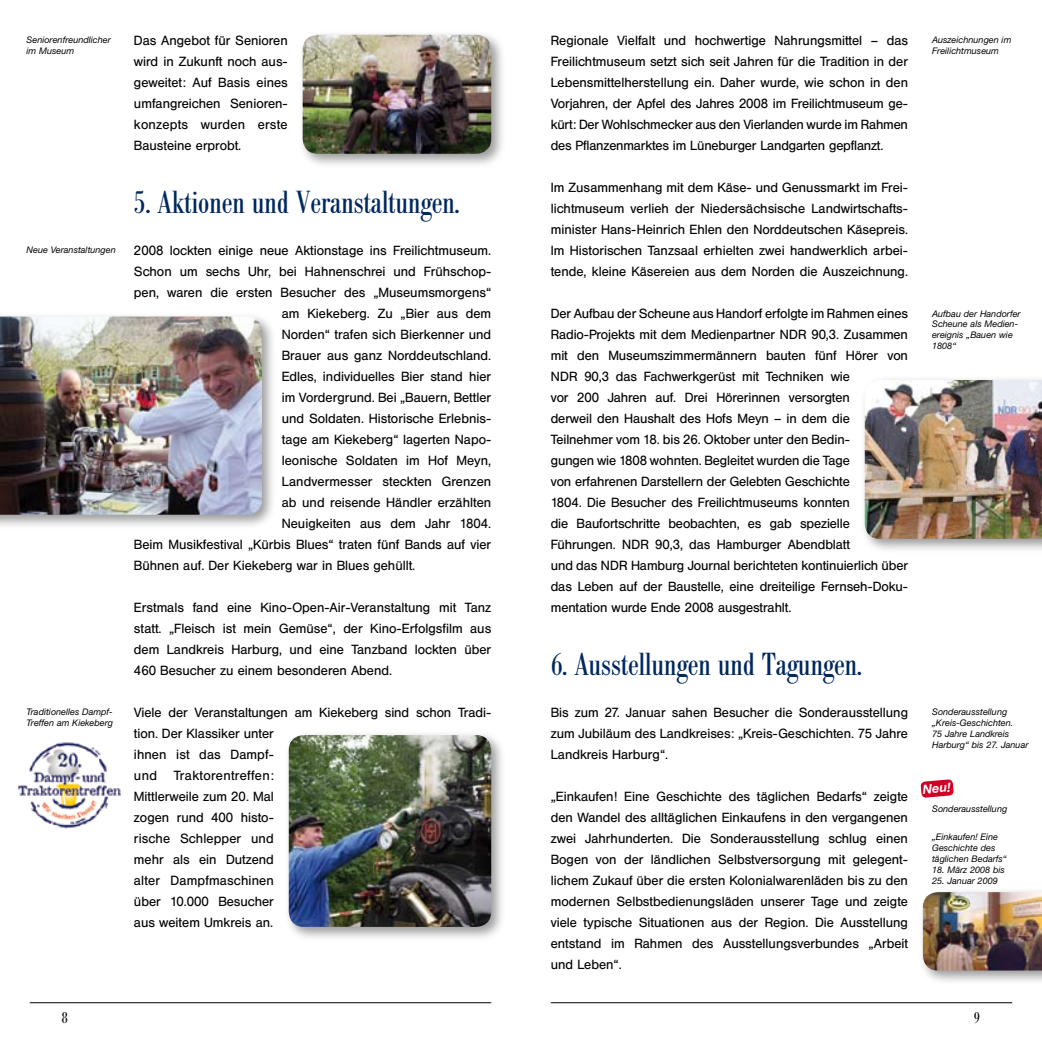
<style>
.page{position:relative;width:1042px;height:1042px;background:#fff}
.page>*{position:absolute;margin:0;border:0;box-sizing:border-box;transform-origin:0 0}
.t1{font:31.5px "Bodoni Bert Con BQ";color:#00285e}
.t2{font:13.12px/21px "Helvetica BQ";color:#000;text-align:justify}
.t3{font:italic 700 12.78px "Helvetica Neue";color:#fff}
.t4{font:italic 9.1px/10.8px "Helvetica Neue";color:#000}
</style>
<div class="page">
<hr style="left:551px;top:1002px;width:461px;height:1px;background:#000">
<hr style="left:30px;top:1002px;width:461px;height:1px;background:#000">
<div style="left:297px;top:29px;width:209px;height:141px;background:#000;opacity:.4"></div>
<img style="left:303px;top:35px;width:188px;height:119px;border-radius:15px">
<div style="left:0;top:311px;width:278px;height:219px;background:#000;opacity:.4"></div>
<img style="left:0;top:316px;width:262px;height:199px">
<div style="left:283px;top:729px;width:224px;height:214px;background:#000;opacity:.4"></div>
<img style="left:289px;top:735px;width:202px;height:192px;border-radius:15px">
<img style="left:17px;top:742px;width:104px;height:87px">
<div style="left:859px;top:374px;width:183px;height:181px;background:#000;opacity:.4"></div>
<img style="left:865px;top:380px;width:177px;height:159px">
<div style="left:917px;top:886px;width:125px;height:101px;background:#000;opacity:.4"></div>
<img style="left:923px;top:892px;width:119px;height:78px">
<svg style="left:920px;top:779px;width:34px;height:19px"></svg>
<p class="t4" style="left:27px;top:34px;width:86px">Seniorenfreundlicher im Museum</p>
<p class="t2" style="left:134px;top:30px;width:155px">Das Angebot für Senioren wird in Zukunft noch aus&shy;geweitet: Auf Basis eines umfangreichen Senioren&shy;konzepts wurden erste Bausteine erprobt.</p>
<h1 class="t1" style="left:134px;top:184px;width:327px">5. Aktionen und Veranstaltungen.</h1>
<p class="t2" style="left:134px;top:240px;width:359px">2008 lockten einige neue Aktionstage ins Freilichtmuseum.</p>
<p class="t2" style="left:134px;top:261px;width:359px">Schon um sechs Uhr, bei Hahnenschrei und Frühschop-</p>
<p class="t2" style="left:134px;top:282px;width:359px">pen, waren die ersten Besucher des „Museumsmorgens“</p>
<p class="t2" style="left:282px;top:303px;width:211px">am Kiekeberg. Zu „Bier aus dem</p>
<p class="t2" style="left:282px;top:324px;width:211px">Norden“ trafen sich Bierkenner und</p>
<p class="t2" style="left:282px;top:345px;width:211px">Brauer aus ganz Norddeutschland.</p>
<p class="t2" style="left:282px;top:366px;width:211px">Edles, individuelles Bier stand hier</p>
<p class="t2" style="left:282px;top:387px;width:211px">im Vordergrund. Bei „Bauern, Bettler</p>
<p class="t2" style="left:282px;top:408px;width:211px">und Soldaten. Historische Erlebnis-</p>
<p class="t2" style="left:282px;top:429px;width:211px">tage am Kiekeberg“ lagerten Napo-</p>
<p class="t2" style="left:282px;top:450px;width:211px">leonische Soldaten im Hof Meyn,</p>
<p class="t2" style="left:282px;top:471px;width:211px">Landvermesser steckten Grenzen</p>
<p class="t2" style="left:282px;top:492px;width:211px">ab und reisende Händler erzählten</p>
<p class="t2" style="left:282px;top:513px;width:211px">Neuigkeiten aus dem Jahr 1804.</p>
<p class="t2" style="left:134px;top:534px;width:359px">Beim Musikfestival „Kürbis Blues“ traten fünf Bands auf vier</p>
<p class="t2" style="left:134px;top:555px;width:283px">Bühnen auf. Der Kiekeberg war in Blues gehüllt.</p>
<p class="t2" style="left:134px;top:597px;width:359px">Erstmals fand eine Kino-Open-Air-Veranstaltung mit Tanz statt. „Fleisch ist mein Gemüse“, der Kino-Erfolgsfilm aus dem Landkreis Harburg, und eine Tanzband lockten über 460 Besucher zu einem besonderen Abend.</p>
<p class="t2" style="left:134px;top:702px;width:359px;text-align:left">Viele der Veranstaltungen am Kiekeberg sind schon Tradi&shy;tion. Der Klassiker unter<br>ihnen ist das Dampf-<br>und</p>
<p class="t4" style="left:27px;top:244px;width:91px">Neue Veranstaltungen</p>
<p class="t4" style="left:27px;top:706px;width:88px">Traditionelles Dampf-<br>Treffen am Kiekeberg</p>
<p class="t2" style="left:134px;top:765px;width:141px;text-indent:40px">Traktorentreffen:<br>Mittlerweile zum 20. Mal zogen rund 400 histo&shy;rische Schlepper und mehr als ein Dutzend alter Dampfmaschinen über 10.000 Besucher aus weitem Umkreis an.</p>
<p class="t2" style="left:551px;top:30px;width:359px">Regionale Vielfalt und hochwertige Nahrungsmittel – das Freilichtmuseum setzt sich seit Jahren für die Tradition in der Lebensmittelherstellung ein. Daher wurde, wie schon in den Vorjahren, der Apfel des Jahres 2008 im Freilichtmuseum ge&shy;kürt: Der Wohlschmecker aus den Vierlanden wurde im Rahmen des Pflanzenmarktes im Lüneburger Landgarten gepflanzt.</p>
<p class="t2" style="left:551px;top:177px;width:359px">Im Zusammenhang mit dem Käse- und Genussmarkt im Frei&shy;lichtmuseum verlieh der Niedersächsische Landwirtschafts&shy;minister Hans-Heinrich Ehlen den Norddeutschen Käsepreis.<br>Im Historischen Tanzsaal erhielten zwei handwerklich arbei&shy;tende, kleine Käsereien aus dem Norden die Auszeichnung.</p>
<p class="t2" style="left:551px;top:303px;width:359px;text-align:left">Der Aufbau der Scheune aus Handorf erfolgte im Rahmen eines Radio-Projekts mit dem Medienpartner NDR 90,3. Zusammen mit den Museumszimmermännern bauten fünf Hörer von NDR 90,3 das Fachwerkgerüst mit Techniken wie<br>vor 200 Jahren auf. Drei Hörerinnen versorgten<br>derweil den Haushalt des Hofs Meyn – in dem die Teilnehmer vom 18. bis 26. Oktober unter den Bedin-<br>gungen wie 1808 wohnten. Begleitet wurden die Tage<br>von erfahrenen Darstellern der Gelebten Geschichte<br>1804. Die Besucher des Freilichtmuseums konnten<br>die Baufortschritte beobachten, es gab spezielle Führungen. NDR 90,3, das Hamburger Abendblatt<br>und das NDR Hamburg Journal berichteten kontinuierlich über das Leben auf der Baustelle, eine dreiteilige Fernseh-Doku&shy;mentation wurde Ende 2008 ausgestrahlt.</p>
<h1 class="t1" style="left:551px;top:646px;width:313px">6. Ausstellungen und Tagungen.</h1>
<p class="t2" style="left:551px;top:702px;width:359px">Bis zum 27. Januar sahen Besucher die Sonderausstellung zum Jubiläum des Landkreises: „Kreis-Geschichten. 75 Jahre Landkreis Harburg“.</p>
<p class="t2" style="left:551px;top:786px;width:359px">„Einkaufen! Eine Geschichte des täglichen Bedarfs“ zeigte den Wandel des alltäglichen Einkaufens in den vergangenen zwei Jahrhunderten. Die Sonderausstellung schlug einen Bogen von der ländlichen Selbstversorgung mit gelegent&shy;lichem Zukauf über die ersten Kolonialwarenläden bis zu den modernen Selbstbedienungsläden unserer Tage und zeigte viele typische Situationen aus der Region. Die Ausstellung entstand im Rahmen des Ausstellungsverbundes „Arbeit und Leben“.</p>
<p class="t4" style="left:932px;top:34px;width:81px">Auszeichnungen im<br>Freilichtmuseum</p>
<p class="t4" style="left:932px;top:308px;width:90px">Aufbau der Handorfer<br>Scheune als Medien&shy;ereignis „Bauen wie<br>1808“</p>
<p class="t4" style="left:932px;top:706px;width:98px">Sonderausstellung „Kreis-Geschichten.<br>75 Jahre Landkreis<br>Harburg“ bis 27. Januar</p>
<p class="t3" style="left:922px;top:781px;width:30px;rotate:-5deg">Neu!</p>
<p class="t4" style="left:932px;top:803px;width:77px">Sonderausstellung</p>
<p class="t4" style="left:932px;top:831px;width:76px">„Einkaufen! Eine<br>Geschichte des täglichen Bedarfs“</p>
<p class="t4" style="left:932px;top:864px;width:74px">18. März 2008 bis</p>
<p class="t4" style="left:932px;top:875px;width:67px">25. Januar 2009</p>
</div>
